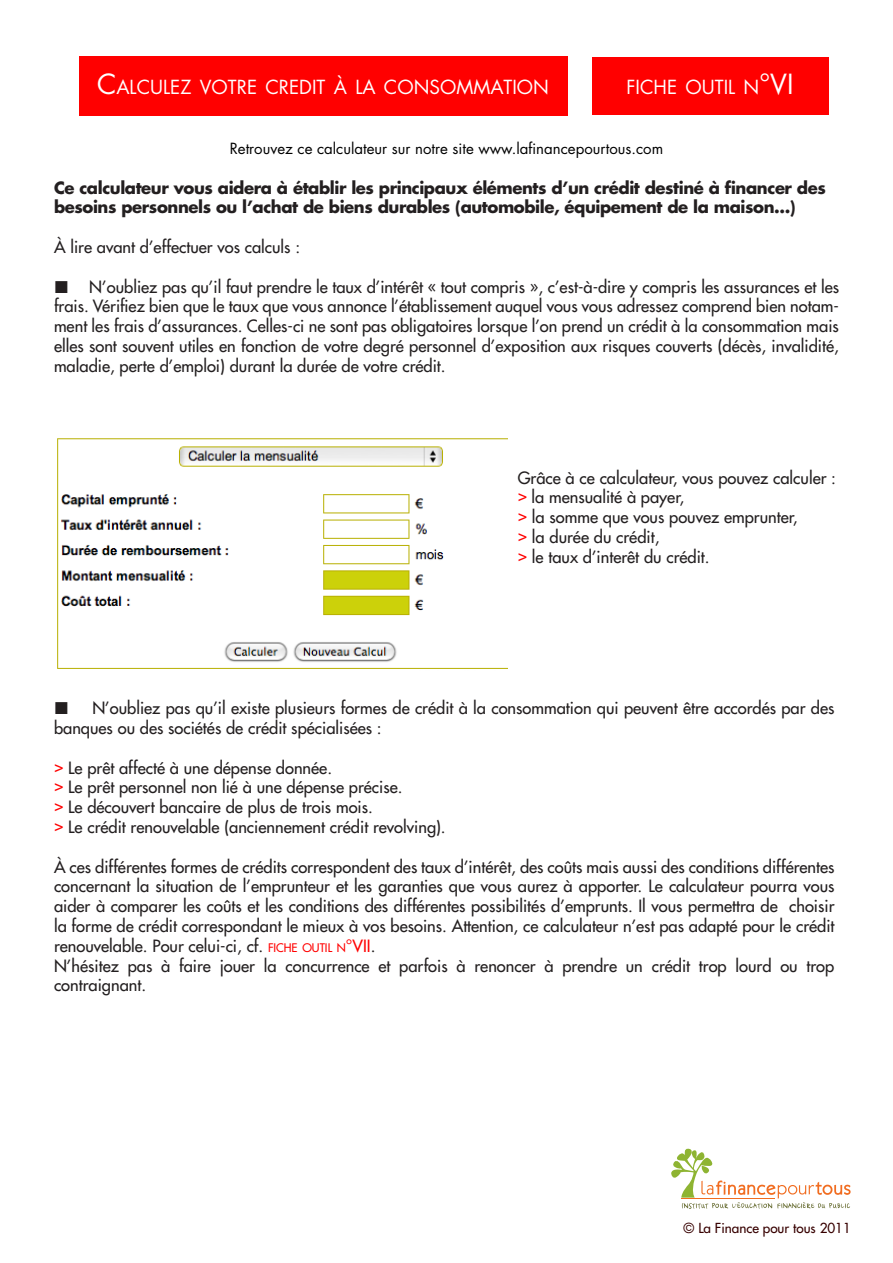
<style>
.page{position:relative;width:893px;height:1263px;background:#fff}
.page>*{position:absolute;margin:0;border:0;box-sizing:border-box;transform-origin:0 0}
.t1{font:18.9px "Futura Std";color:#fff}
.t2{font:500 16.5px/19.8px "Futura Std";color:#231f20}
.t3{font:700 16.5px/19.8px "Futura Std";letter-spacing:-.025em;color:#231f20}
.t4{font:15px "Futura Std";color:#000}
.corps_texte_Guide_pe{font:500 13.5px "Futura Std";color:#370000}
.s1{font-size:27px}
.s2{font-family:"Arial";font-weight:400;color:#f00}
.s3{font-size:11.55px;color:#f00}
.s4{color:#f00}
</style>
<div class="page">
<svg style="left:671px;top:1148px;width:180px;height:61px"></svg>
<div style="left:592px;top:57px;width:236px;height:58px;background:#f00"></div>
<div style="left:79px;top:56px;width:488px;height:60px;background:#f00"></div>
<img style="left:57px;top:438px;width:450px;height:231px">
<p class="t1" style="left:97px;top:75px;width:453px"><span class="s1">C</span>ALCULEZ VOTRE CREDIT À LA CONSOMMATION</p>
<p class="t1" style="left:626px;top:75px;width:164px">FICHE OUTIL N<span class="s1">°VI</span></p>
<p class="t4" style="left:230px;top:139px;width:435px">Retrouvez ce calculateur sur notre site www.lafinancepourtous.com</p>
<p class="t3" style="left:54px;top:177px;width:773px">Ce calculateur vous aidera à établir les principaux éléments d’un crédit destiné à financer des besoins personnels ou l’achat de biens durables (automobile, équipement de la maison...)</p>
<p class="t2" style="left:54px;top:237px;width:248px">À lire avant d’effectuer vos calculs :</p>
<p class="t2" style="left:54px;top:277px;width:787px;text-align:justify;text-indent:35px">N’oubliez pas qu’il faut prendre le taux d’intérêt « tout compris », c’est-à-dire y compris les assurances et les frais. Vérifiez bien que le taux que vous annonce l’établissement auquel vous vous adressez comprend bien notam&shy;ment les frais d’assurances. Celles-ci ne sont pas obligatoires lorsque l’on prend un crédit à la consommation mais elles sont souvent utiles en fonction de votre degré personnel d’exposition aux risques couverts (décès, invalidité, maladie, perte d’emploi) durant la durée de votre crédit.</p>
<p class="t2" style="left:518px;top:468px;width:320px">Grâce à ce calculateur, vous pouvez calculer :</p>
<p class="t2" style="left:518px;top:487px;width:168px"><span class="s2">&gt;</span> la mensualité à payer,</p>
<p class="t2" style="left:518px;top:507px;width:281px"><span class="s2">&gt;</span> la somme que vous pouvez emprunter,</p>
<p class="t2" style="left:518px;top:527px;width:143px"><span class="s2">&gt;</span> la durée du crédit,</p>
<p class="t2" style="left:518px;top:547px;width:193px"><span class="s2">&gt;</span> le taux d’interêt du crédit.</p>
<p class="t2" style="left:54px;top:698px;width:782px;text-indent:38px">N’oubliez pas qu’il existe plusieurs formes de crédit à la consommation qui peuvent être accordés par des banques ou des sociétés de crédit spécialisées :</p>
<p class="t2" style="left:54px;top:758px;width:280px"><span class="s2">&gt;</span> Le prêt affecté à une dépense donnée.</p>
<p class="t2" style="left:54px;top:777px;width:350px"><span class="s2">&gt;</span> Le prêt personnel non lié à une dépense précise.</p>
<p class="t2" style="left:54px;top:797px;width:320px"><span class="s2">&gt;</span> Le découvert bancaire de plus de trois mois.</p>
<p class="t2" style="left:54px;top:817px;width:393px"><span class="s2">&gt;</span> Le crédit renouvelable (anciennement crédit revolving).</p>
<p class="t2" style="left:54px;top:857px;width:782px;text-align:justify">À ces différentes formes de crédits correspondent des taux d’intérêt, des coûts mais aussi des conditions différentes concernant la situation de l’emprunteur et les garanties que vous aurez à apporter. Le calculateur pourra vous aider à comparer les coûts et les conditions des différentes possibilités d’emprunts. Il vous permettra de choisir la forme de crédit correspondant le mieux à vos besoins. Attention, ce calculateur n’est pas adapté pour le crédit renouvelable. Pour celui-ci, cf. <span class="s3">FICHE OUTIL N</span><span class="s4">°VII</span> .</p>
<p class="t2" style="left:54px;top:956px;width:782px">N’hésitez pas à faire jouer la concurrence et parfois à renoncer à prendre un crédit trop lourd ou trop contraignant.</p>
<p class="corps_texte_Guide_pe" style="left:684px;top:1219px;width:169px">© La Finance pour tous 2011</p>
</div>
